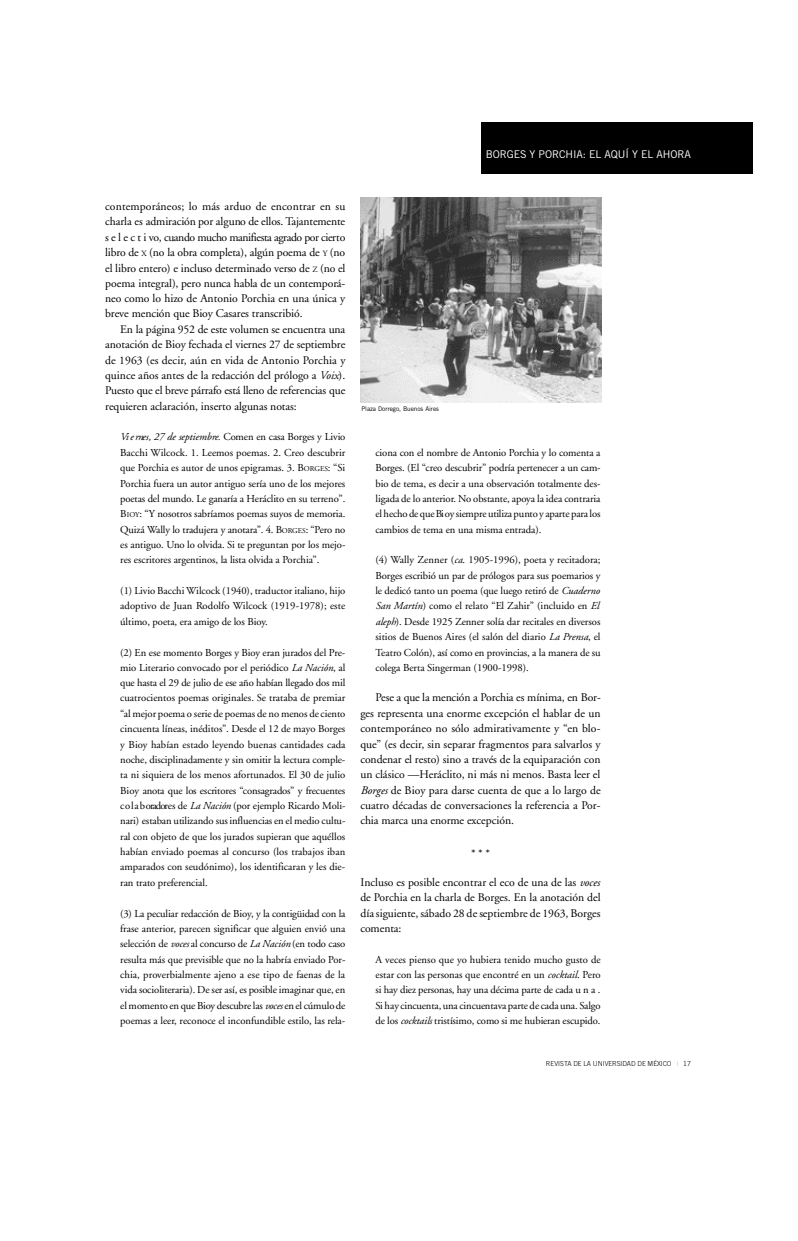
<style>
.page{position:relative;width:798px;height:1241px;background:#fff}
.page>*{position:absolute;margin:0;border:0;box-sizing:border-box;transform-origin:0 0}
.t1{font:11.62px/15.4px "Adobe Garamond";letter-spacing:-.005em;color:#000;text-align:justify}
.t2{font:10.62px/15.4px "Adobe Garamond";letter-spacing:-.005em;color:#000;text-align:justify}
.t3{font:10.62px "Trade Gothic";letter-spacing:-.01em;color:#fff}
.t4{font:300 6.88px "Trade Gothic";letter-spacing:-.01em;color:#000}
.t5{font:6.38px "Trade Gothic";letter-spacing:-.005em;color:#000}
.s1{font-size:8.12px}
.s2{font-style:italic}
.s3{font-size:7.38px}
.s4{font-weight:400;color:#bfbfbf}
</style>
<div class="page">
<div style="left:481px;top:122px;width:271px;height:51px;background:#000"></div>
<img style="left:360px;top:198px;width:241px;height:204px">
<p class="t3" style="left:485px;top:150px;width:206px">BORGES Y PORCHIA: EL AQUÍ Y EL AHORA</p>
<p class="t1" style="left:105px;top:200px;width:242px">contemporáneos; lo más arduo de encontrar en su charla es admiración por alguno de ellos. Ta ja n te m e n te s e l e c t i vo, cuando mucho manifiesta agrado por cierto libro de <span class="s1">X</span> (no la obra completa), algún poema de <span class="s1">Y</span> (no el libro entero) e incluso determinado verso de <span class="s1">Z</span> (no el poema integral), pero nunca habla de un contemporá&shy;neo como lo hizo de Antonio Porchia en una única y breve mención que Bioy Casares transcribió.</p>
<p class="t1" style="left:105px;top:322px;width:242px;text-indent:15px">En la página 952 de este volumen se encuentra una anotación de Bioy fechada el viernes 27 de septiembre de 1963 (es decir, aún en vida de Antonio Porchia y quince años antes de la redacción del prólogo a <span class="s2">Voix</span>).<br>Puesto que el breve párrafo está lleno de referencias que requieren aclaración, inserto algunas notas:</p>
<p class="t2" style="left:120px;top:430px;width:227px"><span class="s2">Vi e rnes, 27 de septiembre.</span> Comen en casa Borges y Livio Bacchi Wilcock. 1. Leemos poemas. 2. Creo descubrir que Porchia es autor de unos epigramas. 3. B<span class="s3">ORGES</span>: “Si Porchia fuera un autor antiguo sería uno de los mejores poetas del mundo. Le ganaría a Heráclito en su terreno”.<br>B<span class="s3">IOY</span>: “Y nosotros sabríamos poemas suyos de memoria.<br>Quizá Wally lo tradujera y anotara”. 4. B<span class="s3">ORGES</span>: “Pero no es antiguo. Uno lo olvida. Si te preguntan por los mejo&shy;res escritores argentinos, la lista olvida a Porchia”.</p>
<p class="t2" style="left:120px;top:584px;width:226px">(1) Livio Bacchi Wilcock (1940), traductor italiano, hijo adoptivo de Juan Rodolfo Wilcock (1919-1978); este último, poeta, era amigo de los Bioy.</p>
<p class="t2" style="left:120px;top:645px;width:227px">(2) En ese momento Borges y Bioy eran jurados del Pre&shy;mio Literario convocado por el periódico <span class="s2">La Nación</span>, al que hasta el 29 de julio de ese año habían llegado dos mil cuatrocientos poemas originales. Se trataba de premiar “al mejor poema o serie de poemas de no menos de ciento cincuenta líneas, inéditos”. Desde el 12 de mayo Borges y Bioy habían estado leyendo buenas cantidades cada noche, disciplinadamente y sin omitir la lectura comple&shy;ta ni siquiera de los menos afortunados. El 30 de julio Bioy anota que los escritores “c o n sa g ra d o s” y fre c u e n te s c o l a b oradores de <span class="s2">La Nación</span> (por ejemplo Ricardo Moli&shy;nari) estaban utilizando sus influencias en el medio cultu&shy;ral con objeto de que los jurados supieran que aquéllos habían enviado poemas al concurso (los trabajos iban amparados con seudónimo), los identificaran y les die&shy;ran trato preferencial.</p>
<p class="t2" style="left:120px;top:906px;width:227px">(3) La peculiar redacción de Bioy, y la contigüidad con la frase anterior, parecen significar que alguien envió una selección de <span class="s2">voces</span> al concurso de <span class="s2">La Nación</span> (en todo caso resulta más que previsible que no la habría enviado Por&shy;chia, proverbialmente ajeno a ese tipo de faenas de la vida socioliteraria). De ser así, es posible imaginar que, en el momento en queBioy descubre las <span class="s2">vo ces</span> en el cúmulode poemas a leer, reconoce el inconfundible estilo, las rela-</p>
<p class="t5" style="left:361px;top:406px;width:79px">Plaza Dorrego, Buenos Aires</p>
<p class="t2" style="left:375px;top:445px;width:227px">ciona con el nombre de Antonio Porchia y lo comenta a Borges. (El “creo descubrir” podría pertenecer a un cam&shy;bio de tema, es decir a una observación totalmente des&shy;ligada de lo anterior. No obstante, apoya la idea contraria el hechode queBi oy siempre utilizapunto y aparte para los cambios de tema en una misma entrada).</p>
<p class="t2" style="left:375px;top:553px;width:227px;text-align:left">(4) Wally Zenner (<span class="s2">ca</span>. 1905-1996), poeta y recitadora; Borges escribió un par de prólogos para sus poemarios y le dedicó tanto un poema (que luego retiró de <span class="s2">Cuaderno San Martín</span>) como el relato “El Zahir” (incluido en <span class="s2">El aleph</span>). Desde 1925 Zenner solía dar recitales en diversos sitios de Buenos Aires (el salón del diario <span class="s2">La Prensa</span>, el Teatro Colón), así como en provincias, a la manera de su colega Berta Singerman (1900-1998).</p>
<p class="t1" style="left:360px;top:691px;width:242px;text-indent:15px">Pese a que la mención a Porchia es mínima, en Bor&shy;ges representa una enorme excepción el hablar de un contemporáneo no sólo admirativamente y “en blo&shy;que” (es decir, sin separar fragmentos para salvarlos y condenar el resto) sino a través de la equiparación con un clásico —Heráclito, ni más ni menos. Basta leer el <span class="s2">Borges</span> de Bioy para darse cuenta de que a lo largo de cuatro décadas de conversaciones la referencia a Por&shy;chia marca una enorme excepción.</p>
<p class="t1" style="left:471px;top:846px;width:20px">* * *</p>
<p class="t1" style="left:360px;top:875px;width:242px">Incluso es posible encontrar el eco de una de las <span class="s2">voces </span>de Porchia en la charla de Borges. En la anotación del día siguiente, sábado 28 de septiembre de 1963, Borges c o m e n ta :</p>
<p class="t2" style="left:375px;top:952px;width:227px">A veces pienso que yo hubiera tenido mucho gusto de estar con las personas que encontré en un <span class="s2">cocktail</span>. Pero si hay diez personas, hay una décima parte de cada u n a .<br>Si hay cincuenta, una cincuentava parte de cada una. Sa lg o de los <span class="s2">co ck ta ils</span> tristísimo, como si me hubieran escupido.</p>
<p class="t4" style="left:545px;top:1060px;width:146px">REVISTA DE LA UNIVERSIDAD DE MÉXICO <span class="s4">|</span> 17</p>
</div>
